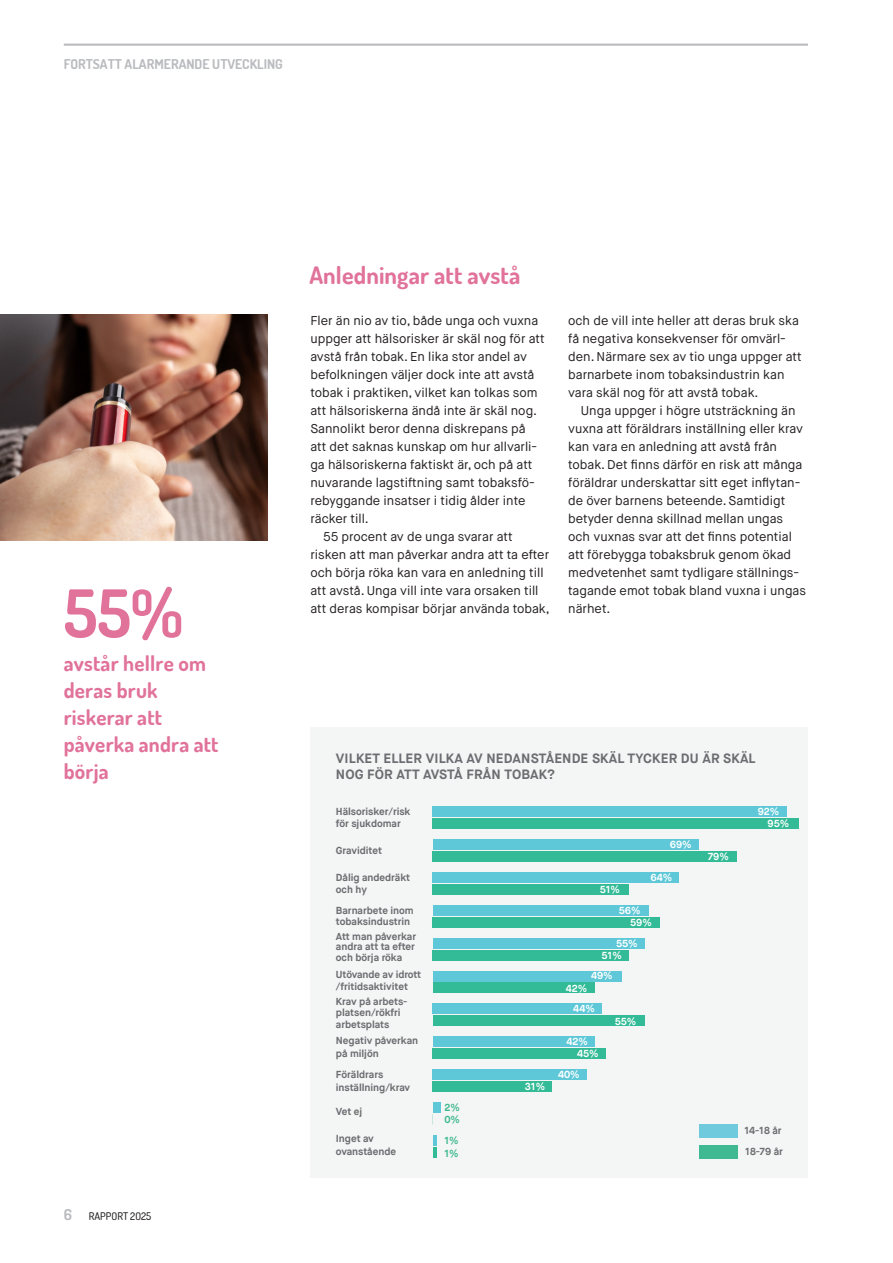
<style>
.page{position:relative;width:893px;height:1263px;background:#fff}
.page>*{position:absolute;margin:0;border:0;box-sizing:border-box;transform-origin:0 0}
.t1{font:700 66px "Dosis";color:#e1729a}
.t2{font:700 24px "Dosis";letter-spacing:.005em;color:#e1729a}
.t3{font:700 21px/27px "Dosis";letter-spacing:.01em;color:#e1729a}
.t4{font:700 13.5px "Maison Neue";letter-spacing:.01em;color:#6c6d70}
.t5{font:700 13.5px "Dosis";color:#babbbe}
.t6{font:12.75px/18px "Maison Neue";color:#231f20}
.t7{font:500 10.5px "Dosis";color:#231f20}
.t8{font:700 10.2px/10.5px "Maison Neue";letter-spacing:-.005em;color:#6c6d70}
.t9{font:700 10.2px "Maison Neue";letter-spacing:-.005em;color:#fff}
.t10{font:700 10.2px "Maison Neue";color:#3eb991}
.s1{font-weight:700;font-size:15px;color:#babbbe}
</style>
<div class="page">
<hr style="left:64px;top:44px;width:744px;height:2px;background:#babbbe">
<div style="left:310px;top:727px;width:498px;height:451px;background:#f4f5f5"></div>
<svg style="left:433px;top:1135px;width:3px;height:22px"></svg>
<div style="left:433px;top:1102px;width:7px;height:11px;background:#5ec8d8"></div>
<div style="left:433px;top:1081px;width:119px;height:11px;background:#32bb96"></div>
<div style="left:433px;top:1069px;width:154px;height:11px;background:#5ec8d8"></div>
<div style="left:433px;top:1048px;width:173px;height:11px;background:#32bb96"></div>
<div style="left:433px;top:1036px;width:161px;height:11px;background:#5ec8d8"></div>
<div style="left:433px;top:1015px;width:212px;height:11px;background:#32bb96"></div>
<div style="left:433px;top:1003px;width:169px;height:11px;background:#5ec8d8"></div>
<div style="left:433px;top:982px;width:161px;height:11px;background:#32bb96"></div>
<div style="left:433px;top:971px;width:188px;height:10px;background:#5ec8d8"></div>
<div style="left:433px;top:950px;width:196px;height:10px;background:#32bb96"></div>
<div style="left:433px;top:938px;width:212px;height:10px;background:#5ec8d8"></div>
<div style="left:433px;top:917px;width:227px;height:10px;background:#32bb96"></div>
<div style="left:433px;top:905px;width:215px;height:11px;background:#5ec8d8"></div>
<div style="left:433px;top:884px;width:196px;height:11px;background:#32bb96"></div>
<div style="left:433px;top:872px;width:246px;height:11px;background:#5ec8d8"></div>
<div style="left:433px;top:851px;width:304px;height:11px;background:#32bb96"></div>
<div style="left:433px;top:839px;width:265px;height:11px;background:#5ec8d8"></div>
<div style="left:433px;top:818px;width:366px;height:11px;background:#32bb96"></div>
<div style="left:433px;top:806px;width:354px;height:11px;background:#5ec8d8"></div>
<div style="left:699px;top:1124px;width:39px;height:13px;background:#6ecadc"></div>
<div style="left:699px;top:1145px;width:39px;height:13px;background:#3eb991"></div>
<img style="left:0;top:315px;width:268px;height:225px">
<p class="t5" style="left:64px;top:55px;width:221px">FORTSATT ALARMERANDE UTVECKLING</p>
<p class="t1" style="left:64px;top:571px;width:121px">55%</p>
<p class="t3" style="left:64px;top:649px;width:156px">avstår hellre om deras bruk riskerar att påverka andra att börja</p>
<p class="t7" style="left:64px;top:1210px;width:89px"><span class="s1">6</span> RAPPORT 2025</p>
<p class="t2" style="left:309px;top:260px;width:212px">Anledningar att avstå</p>
<p class="t6" style="left:310px;top:311px;width:229px">Fler än nio av tio, både unga och vuxna</p>
<p class="t6" style="left:310px;top:329px;width:236px">uppger att hälsorisker är skäl nog för att</p>
<p class="t6" style="left:310px;top:347px;width:218px">avstå från tobak. En lika stor andel av</p>
<p class="t6" style="left:310px;top:365px;width:226px">befolkningen väljer dock inte att avstå</p>
<p class="t6" style="left:310px;top:383px;width:229px">tobak i praktiken, vilket kan tolkas som</p>
<p class="t6" style="left:310px;top:401px;width:228px">att hälsoriskerna ändå inte är skäl nog.</p>
<p class="t6" style="left:310px;top:419px;width:217px">Sannolikt beror denna diskrepans på</p>
<p class="t6" style="left:310px;top:437px;width:228px">att det saknas kunskap om hur allvarli-</p>
<p class="t6" style="left:310px;top:455px;width:224px">ga hälsoriskerna faktiskt är, och på att</p>
<p class="t6" style="left:310px;top:473px;width:226px">nuvarande lagstiftning samt tobaksfö-</p>
<p class="t6" style="left:310px;top:491px;width:217px">rebyggande insatser i tidig ålder inte</p>
<p class="t6" style="left:310px;top:509px;width:60px">räcker till.</p>
<p class="t6" style="left:323px;top:527px;width:191px">55 procent av de unga svarar att</p>
<p class="t6" style="left:310px;top:545px;width:240px">risken att man påverkar andra att ta efter</p>
<p class="t6" style="left:310px;top:563px;width:235px">och börja röka kan vara en anledning till</p>
<p class="t6" style="left:310px;top:581px;width:230px">att avstå. Unga vill inte vara orsaken till</p>
<p class="t6" style="left:310px;top:599px;width:241px">att deras kompisar börjar använda tobak,</p>
<p class="t6" style="left:568px;top:311px;width:235px">och de vill inte heller att deras bruk ska få negativa konsekvenser för omvärl&shy;den. Närmare sex av tio unga uppger att barnarbete inom tobaksindustrin kan vara skäl nog för att avstå tobak.</p>
<p class="t6" style="left:568px;top:401px;width:239px;text-indent:13px">Unga uppger i högre utsträckning än vuxna att föräldrars inställning eller krav kan vara en anledning att avstå från tobak. Det finns därför en risk att många föräldrar underskattar sitt eget inflytan&shy;de över barnens beteende. Samtidigt betyder denna skillnad mellan ungas och vuxnas svar att det finns potential att förebygga tobaksbruk genom ökad medvetenhet samt tydligare ställnings&shy;tagande emot tobak bland vuxna i ungas närhet.</p>
<p class="t4" style="left:336px;top:750px;width:421px">VILKET ELLER VILKA AV NEDANSTÅENDE SKÄL TYCKER DU ÄR SKÄL</p>
<p class="t4" style="left:336px;top:766px;width:220px">NOG FÖR ATT AVSTÅ FRÅN TOBAK?</p>
<p class="t8" style="left:336px;top:806px;width:76px">Hälsorisker/risk</p>
<p class="t8" style="left:336px;top:818px;width:66px">för sjukdomar</p>
<p class="t8" style="left:336px;top:845px;width:48px">Graviditet</p>
<p class="t8" style="left:336px;top:871px;width:76px;line-height:12.3px">Dålig andedräkt och hy</p>
<p class="t8" style="left:336px;top:905px;width:79px">Barnarbete inom tobaksindustrin</p>
<p class="t8" style="left:336px;top:931px;width:82px;text-align:justify">Att man påverkar andra att ta efter och börja röka</p>
<p class="t8" style="left:336px;top:969px;width:87px">Utövande av idrott</p>
<p class="t8" style="left:336px;top:981px;width:74px">/fritidsaktivitet</p>
<p class="t8" style="left:336px;top:996px;width:73px">Krav på arbets&shy;platsen/rökfri</p>
<p class="t8" style="left:336px;top:1019px;width:55px">arbetsplats</p>
<p class="t8" style="left:336px;top:1035px;width:84px">Negativ påverkan</p>
<p class="t8" style="left:336px;top:1048px;width:44px">på miljön</p>
<p class="t8" style="left:336px;top:1069px;width:49px">Föräldrars</p>
<p class="t8" style="left:336px;top:1082px;width:76px">inställning/krav</p>
<p class="t8" style="left:336px;top:1106px;width:28px">Vet ej</p>
<p class="t8" style="left:336px;top:1133px;width:39px">Inget av</p>
<p class="t8" style="left:336px;top:1146px;width:62px">ovanstående</p>
<p class="t10" style="left:444px;top:1101px;width:17px">2%</p>
<p class="t10" style="left:444px;top:1113px;width:17px">0%</p>
<p class="t10" style="left:444px;top:1133px;width:16px">1%</p>
<p class="t10" style="left:444px;top:1146px;width:16px">1%</p>
<p class="t9" style="left:525px;top:1080px;width:22px">31%</p>
<p class="t9" style="left:670px;top:838px;width:23px">69%</p>
<p class="t9" style="left:600px;top:883px;width:22px">51%</p>
<p class="t9" style="left:651px;top:871px;width:23px">64%</p>
<p class="t9" style="left:619px;top:904px;width:23px">56%</p>
<p class="t9" style="left:630px;top:916px;width:23px">59%</p>
<p class="t9" style="left:616px;top:937px;width:23px">55%</p>
<p class="t9" style="left:601px;top:948px;width:22px">51%</p>
<p class="t9" style="left:591px;top:969px;width:23px">49%</p>
<p class="t9" style="left:566px;top:982px;width:23px">42%</p>
<p class="t9" style="left:573px;top:1002px;width:23px">44%</p>
<p class="t9" style="left:567px;top:1035px;width:23px">42%</p>
<p class="t9" style="left:577px;top:1047px;width:23px">45%</p>
<p class="t9" style="left:558px;top:1068px;width:23px">40%</p>
<p class="t9" style="left:615px;top:1014px;width:23px">55%</p>
<p class="t9" style="left:708px;top:850px;width:22px">79%</p>
<p class="t9" style="left:758px;top:805px;width:23px">92%</p>
<p class="t9" style="left:767px;top:817px;width:23px">95%</p>
<p class="t8" style="left:744px;top:1125px;width:39px">14-18 år</p>
<p class="t8" style="left:745px;top:1146px;width:39px">18-79 år</p>
</div>
